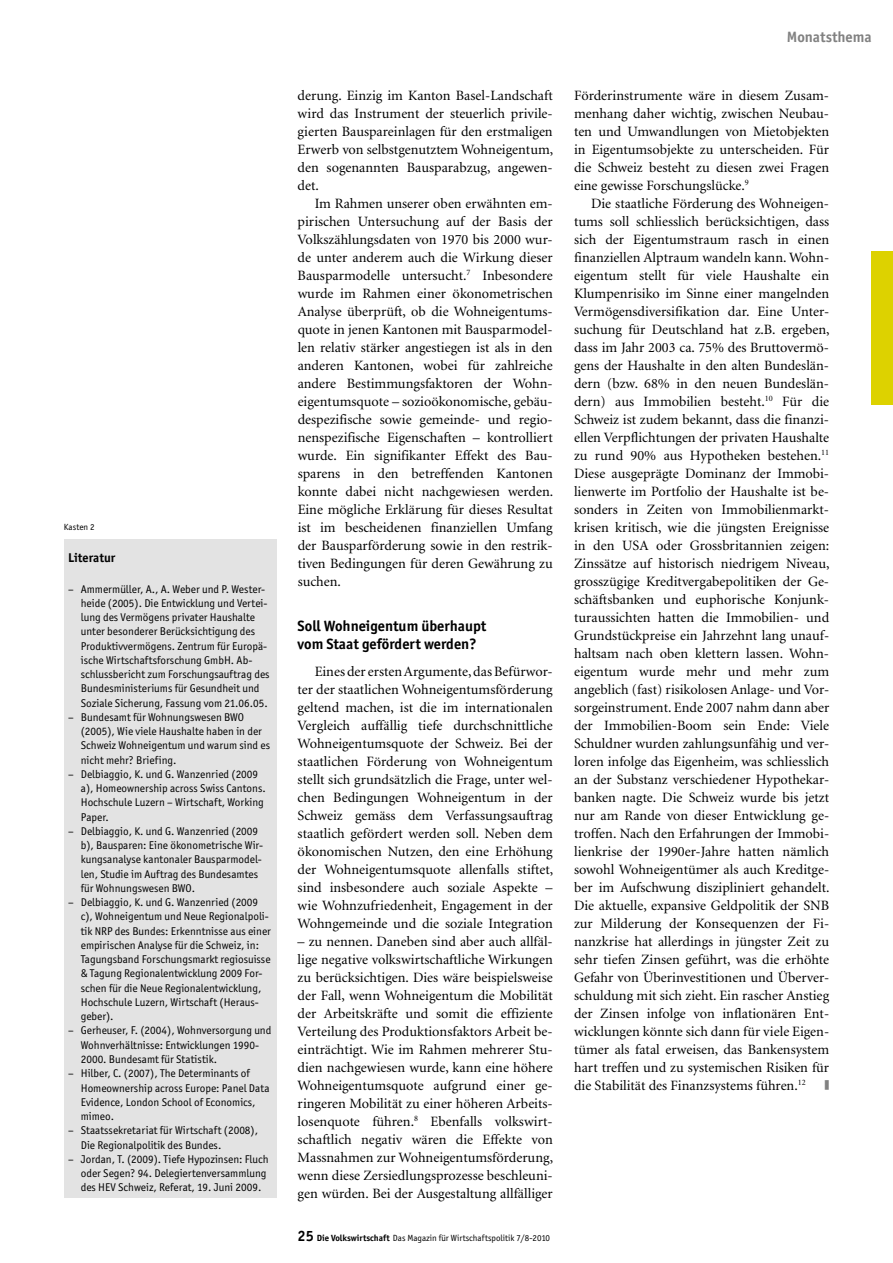
<style>
.page{position:relative;width:893px;height:1263px;background:#fff}
.page>*{position:absolute;margin:0;border:0;box-sizing:border-box;transform-origin:0 0}
.t1{font:700 15px/18px "Officina San ITC";color:#000}
.t2{font:700 15px "Officina San ITC";color:#818181}
.t3{font:14.25px/18px "Minion";color:#000}
.t4{font:700 12.75px "Officina San ITC";color:#000}
.t5{font:11.25px/14.2px "Officina San ITC";color:#000}
.t6{font:9px "Officina San ITC";color:#000}
.s1{font-weight:700;font-size:15px}
.s2{font-weight:700}
</style>
<div class="page">
<div style="left:872px;top:252px;width:21px;height:153px;background:#ddd200"></div>
<div style="left:64px;top:539px;width:212px;height:658px;background:#e3e3e3"></div>
<p class="t6" style="left:64px;top:522px;width:32px">Kasten 2</p>
<p class="t4" style="left:68px;top:549px;width:49px">Literatur</p>
<p class="t5" style="left:81px;top:581px;width:190px;text-indent:-13px">– Ammermüller, A., A. Weber und P. Wester&shy;heide (2005). Die Entwicklung und Vertei&shy;lung des Vermögens privater Haushalte unter besonderer Berücksichtigung des Produktivvermögens. Zentrum für Europä&shy;ische Wirtschaftsforschung GmbH. Ab&shy;schlussbericht zum Forschungsauftrag des Bundesministeriums für Gesundheit und Soziale Sicherung, Fassung vom 21.06.05.</p>
<p class="t5" style="left:81px;top:710px;width:191px;text-indent:-13px">– Bundesamt für Wohnungswesen BWO (2005), Wie viele Haushalte haben in der Schweiz Wohneigentum und warum sind es nicht mehr? Briefing.</p>
<p class="t5" style="left:81px;top:767px;width:187px;text-indent:-13px">– Delbiaggio, K. und G. Wanzenried (2009 a), Homeownership across Swiss Cantons.<br>Hochschule Luzern – Wirtschaft, Working<br>Paper.</p>
<p class="t5" style="left:81px;top:824px;width:184px;text-indent:-13px">– Delbiaggio, K. und G. Wanzenried (2009 b), Bausparen: Eine ökonometrische Wir&shy;kungsanalyse kantonaler Bausparmodel&shy;len, Studie im Auftrag des Bundesamtes für Wohnungswesen BWO.</p>
<p class="t5" style="left:81px;top:895px;width:192px;text-indent:-13px">– Delbiaggio, K. und G. Wanzenried (2009 c), Wohneigentum und Neue Regionalpoli&shy;tik NRP des Bundes: Erkenntnisse aus einer empirischen Analyse für die Schweiz, in:<br>Tagungsband Forschungsmarkt regiosuisse &amp; Tagung Regionalentwicklung 2009 For&shy;schen für die Neue Regionalentwicklung, Hochschule Luzern, Wirtschaft (Heraus&shy;geber).</p>
<p class="t5" style="left:81px;top:1023px;width:192px;text-indent:-13px">– Gerheuser, F. (2004), Wohnversorgung und<br>Wohnverhältnisse: Entwicklungen 1990-<br>2000. Bundesamt für Statistik.</p>
<p class="t5" style="left:81px;top:1066px;width:190px;text-indent:-13px">– Hilber, C. (2007), The Determinants of<br>Homeownership across Europe: Panel Data<br>Evidence, London School of Economics, mimeo.</p>
<p class="t5" style="left:81px;top:1123px;width:179px;text-indent:-13px">– Staatssekretariat für Wirtschaft (2008),<br>Die Regionalpolitik des Bundes.</p>
<p class="t5" style="left:81px;top:1152px;width:189px;text-indent:-13px">– Jordan, T. (2009). Tiefe Hypozinsen: Fluch oder Segen? 94. Delegiertenversammlung des HEV Schweiz, Referat, 19. Juni 2009.</p>
<p class="t3" style="left:298px;top:86px;width:257px;text-align:justify">derung. Einzig im Kanton Basel-Landschaft wird das Instrument der steuerlich privile&shy;gierten Bauspareinlagen für den erstmaligen Erwerb von selbstgenutztem Wohneigentum, den sogenannten Bausparabzug, angewen&shy;det.</p>
<p class="t3" style="left:298px;top:194px;width:257px;text-indent:17px">Im Rahmen unserer oben erwähnten em&shy;pirischen Untersuchung auf der Basis der Volkszählungsdaten von 1970 bis 2000 wur&shy;de unter anderem auch die Wirkung dieser Bausparmodelle untersucht.<sup>7</sup> Inbesondere wurde im Rahmen einer ökonometrischen Analyse überprüft, ob die Wohneigentums&shy;quote in jenen Kantonen mit Bausparmodel&shy;len relativ stärker angestiegen ist als in den anderen Kantonen, wobei für zahlreiche andere Bestimmungsfaktoren der Wohn&shy;eigentumsquote – sozioökonomische, gebäu&shy;despezifische sowie gemeinde- und regio&shy;nenspezifische Eigenschaften – kontrolliert wurde. Ein signifikanter Effekt des Bau&shy;sparens in den betreffenden Kantonen konnte dabei nicht nachgewiesen werden.<br>Eine mögliche Erklärung für dieses Resultat ist im bescheidenen finanziellen Umfang der Bausparförderung sowie in den restrik&shy;tiven Bedingungen für deren Gewährung zu suchen.</p>
<p class="t1" style="left:298px;top:616px;width:190px">Soll Wohneigentum überhaupt vom Staat gefördert werden?</p>
<p class="t3" style="left:298px;top:662px;width:257px;text-indent:17px">Eines der ersten Argumente, das Befürwor&shy;ter der staatlichen Wohneigentumsförderung geltend machen, ist die im internationalen Vergleich auffällig tiefe durchschnittliche Wohneigentumsquote der Schweiz. Bei der staatlichen Förderung von Wohneigentum stellt sich grundsätzlich die Frage, unter wel&shy;chen Bedingungen Wohneigentum in der Schweiz gemäss dem Verfassungsauftrag staatlich gefördert werden soll. Neben dem ökonomischen Nutzen, den eine Erhöhung der Wohneigentumsquote allenfalls stiftet, sind insbesondere auch soziale Aspekte – wie Wohnzufriedenheit, Engagement in der Wohngemeinde und die soziale Integration</p>
<p class="t3" style="left:298px;top:932px;width:257px">– zu nennen. Daneben sind aber auch allfäl&shy;lige negative volkswirtschaftliche Wirkungen zu berücksichtigen. Dies wäre beispielsweise der Fall, wenn Wohneigentum die Mobilität der Arbeitskräfte und somit die effiziente Verteilung des Produktionsfaktors Arbeit be&shy;einträchtigt. Wie im Rahmen mehrerer Stu&shy;dien nachgewiesen wurde, kann eine höhere Wohneigentumsquote aufgrund einer ge&shy;ringeren Mobilität zu einer höheren Arbeits&shy;losenquote führen.<sup>8</sup> Ebenfalls volkswirt&shy;schaftlich negativ wären die Effekte von Massnahmen zur Wohneigentumsförderung, wenn diese Zersiedlungsprozesse beschleuni&shy;gen würden. Bei der Ausgestaltung allfälliger</p>
<p class="t6" style="left:298px;top:1232px;width:254px"><span class="s1">25</span> <span class="s2">Die Volkswirtschaft</span> Das Magazin für Wirtschaftspolitik 7/8-2010</p>
<p class="t2" style="left:787px;top:27px;width:86px">Monatsthema</p>
<p class="t3" style="left:574px;top:86px;width:257px">Förderinstrumente wäre in diesem Zusam&shy;menhang daher wichtig, zwischen Neubau&shy;ten und Umwandlungen von Mietobjekten in Eigentumsobjekte zu unterscheiden. Für die Schweiz besteht zu diesen zwei Fragen eine gewisse Forschungslücke.<sup>9</sup></p>
<p class="t3" style="left:574px;top:194px;width:257px;text-indent:17px">Die staatliche Förderung des Wohneigen&shy;tums soll schliesslich berücksichtigen, dass sich der Eigentumstraum rasch in einen finanziellen Alptraum wandeln kann. Wohn&shy;eigentum stellt für viele Haushalte ein Klumpenrisiko im Sinne einer mangelnden Vermögensdiversifikation dar. Eine Unter&shy;suchung für Deutschland hat z.B. ergeben, dass im Jahr 2003 ca. 75% des Bruttovermö&shy;gens der Haushalte in den alten Bundeslän&shy;dern (bzw. 68% in den neuen Bundeslän&shy;dern) aus Immobilien besteht.<sup>10</sup> Für die Schweiz ist zudem bekannt, dass die finanzi&shy;ellen Verpflichtungen der privaten Haushalte zu rund 90% aus Hypotheken bestehen.<sup>11<br></sup>Diese ausgeprägte Dominanz der Immobi&shy;lienwerte im Portfolio der Haushalte ist be&shy;sonders in Zeiten von Immobilienmarkt&shy;krisen kritisch, wie die jüngsten Ereignisse in den USA oder Grossbritannien zeigen:<br>Zinssätze auf historisch niedrigem Niveau, grosszügige Kreditvergabepolitiken der Ge&shy;schäftsbanken und euphorische Konjunk&shy;turaussichten hatten die Immobilien- und Grundstückpreise ein Jahrzehnt lang unauf&shy;haltsam nach oben klettern lassen. Wohn&shy;eigentum wurde mehr und mehr zum angeblich (fast) risikolosen Anlage- und Vor&shy;sorgeinstrument. Ende 2007 nahm dann aber der Immobilien-Boom sein Ende: Viele Schuldner wurden zahlungsunfähig und ver&shy;loren infolge das Eigenheim, was schliesslich an der Substanz verschiedener Hypothekar&shy;banken nagte. Die Schweiz wurde bis jetzt nur am Rande von dieser Entwicklung ge&shy;troffen. Nach den Erfahrungen der Immobi&shy;lienkrise der 1990er-Jahre hatten nämlich sowohl Wohneigentümer als auch Kreditge&shy;ber im Aufschwung diszipliniert gehandelt.<br>Die aktuelle, expansive Geldpolitik der SNB zur Milderung der Konsequenzen der Fi&shy;nanzkrise hat allerdings in jüngster Zeit zu sehr tiefen Zinsen geführt, was die erhöhte Gefahr von Überinvestitionen und Überver&shy;schuldung mit sich zieht. Ein rascher Anstieg der Zinsen infolge von inflationären Ent&shy;wicklungen könnte sich dann für viele Eigen&shy;tümer als fatal erweisen, das Bankensystem hart treffen und zu systemischen Risiken für die Stabilität des Finanzsystems führen.<sup>12</sup></p>
</div>
